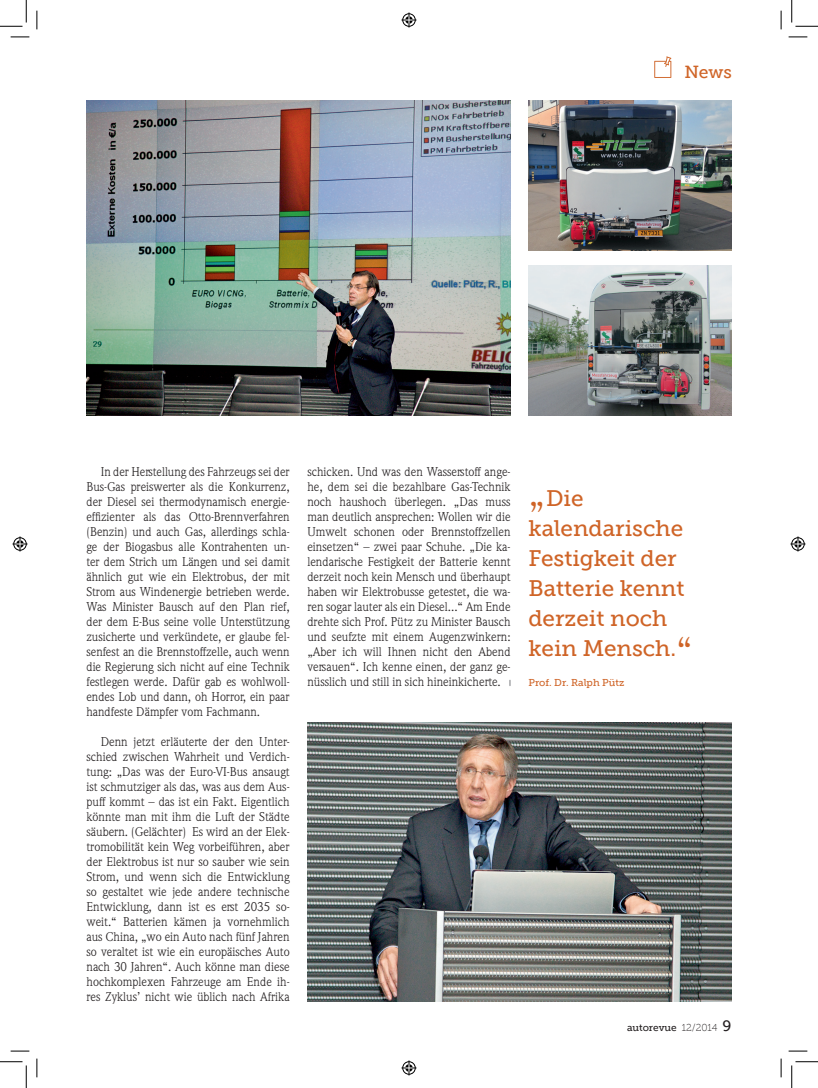
<style>
.page{position:relative;width:818px;height:1088px;background:#fff}
.page>*{position:absolute;margin:0;border:0;box-sizing:border-box;transform-origin:0 0}
.ZITAT_ZWISCHENTITEL{font:22.5px/30px "Museo Slab 500";color:#cf6427}
.t1{font:17.5px "Museo Slab 500";color:#cf6427}
.t2{font:12.5px/15px "Weidemann Std";color:#231f20;text-align:justify}
.t3{font:10px "Museo Slab 500";color:#231f20}
.t4{font:10px "Museo Slab 500";letter-spacing:-.005em;color:#cf6427}
.s1{font-family:"Weidemann Std";font-size:37.5px}
.s2{font-family:"Museo Slab 100"}
.s3{font-size:15px}
</style>
<div class="page">
<svg style="left:654px;top:56px;width:17px;height:22px"></svg>
<img style="left:86px;top:101px;width:425px;height:314px">
<img style="left:307px;top:722px;width:425px;height:279px">
<img style="left:528px;top:266px;width:203px;height:150px">
<img style="left:528px;top:101px;width:203px;height:150px">
<svg style="left:11px;top:36px;width:18px;height:2px"></svg>
<svg style="left:788px;top:36px;width:19px;height:2px"></svg>
<svg style="left:11px;top:1050px;width:18px;height:1px"></svg>
<svg style="left:788px;top:1050px;width:19px;height:1px"></svg>
<svg style="left:36px;top:11px;width:2px;height:18px"></svg>
<svg style="left:36px;top:1058px;width:2px;height:19px"></svg>
<svg style="left:780px;top:11px;width:2px;height:18px"></svg>
<svg style="left:780px;top:1058px;width:2px;height:19px"></svg>
<svg style="left:0;top:0;width:27px;height:27px"></svg>
<svg style="left:0;top:1061px;width:27px;height:26px"></svg>
<svg style="left:791px;top:0;width:27px;height:27px"></svg>
<svg style="left:791px;top:1061px;width:27px;height:26px"></svg>
<svg style="left:401px;top:13px;width:15px;height:15px"></svg>
<svg style="left:401px;top:1060px;width:15px;height:15px"></svg>
<svg style="left:13px;top:536px;width:15px;height:15px"></svg>
<svg style="left:790px;top:536px;width:15px;height:15px"></svg>
<p class="t1" style="left:684px;top:62px;width:49px">News</p>
<p class="t2" style="left:86px;top:464px;width:205px;text-indent:14px">In der Herstellung des Fahrzeugs sei der Bus-Gas preiswerter als die Konkurrenz, der Diesel sei thermodynamisch energie&shy;effizienter als das Otto-Brennverfahren (Benzin) und auch Gas, allerdings schla&shy;ge der Biogasbus alle Kontrahenten un&shy;ter dem Strich um Längen und sei damit ähnlich gut wie ein Elektrobus, der mit Strom aus Windenergie betrieben werde.<br>Was Minister Bausch auf den Plan rief, der dem E-Bus seine volle Unterstützung zusicherte und verkündete, er glaube fel&shy;senfest an die Brennstoffzelle, auch wenn die Regierung sich nicht auf eine Technik festlegen werde. Dafür gab es wohlwoll&shy;endes Lob und dann, oh Horror, ein paar handfeste Dämpfer vom Fachmann.</p>
<p class="t2" style="left:86px;top:734px;width:205px;text-indent:14px">Denn jetzt erläuterte der den Unter&shy;schied zwischen Wahrheit und Verdich&shy;tung: „Das was der Euro-VI-Bus ansaugt ist schmutziger als das, was aus dem Aus&shy;puff kommt – das ist ein Fakt. Eigentlich könnte man mit ihm die Luft der Städte säubern. (Gelächter) Es wird an der Elek&shy;tromobilität kein Weg vorbeiführen, aber der Elektrobus ist nur so sauber wie sein Strom, und wenn sich die Entwicklung so gestaltet wie jede andere technische Entwicklung, dann ist es erst 2035 so&shy;weit.“ Batterien kämen ja vornehmlich aus China, „wo ein Auto nach fünf Jahren so veraltet ist wie ein europäisches Auto nach 30 Jahren“. Auch könne man diese hochkomplexen Fahrzeuge am Ende ih&shy;res Zyklus’ nicht wie üblich nach Afrika</p>
<p class="t2" style="left:307px;top:464px;width:205px">schicken. Und was den Wasserstoff ange&shy;he, dem sei die bezahlbare Gas-Technik noch haushoch überlegen. „Das muss man deutlich ansprechen: Wollen wir die Umwelt schonen oder Brennstoffzellen einsetzen“ – zwei paar Schuhe. „Die ka&shy;lendarische Festigkeit der Batterie kennt derzeit noch kein Mensch und überhaupt haben wir Elektrobusse getestet, die wa&shy;ren sogar lauter als ein Diesel...“ Am Ende drehte sich Prof. Pütz zu Minister Bausch und seufzte mit einem Augenzwinkern: „Aber ich will Ihnen nicht den Abend versauen“. Ich kenne einen, der ganz ge&shy;nüsslich und still in sich hineinkicherte.</p>
<p class="ZITAT_ZWISCHENTITEL" style="left:528px;top:483px;width:166px"><span class="s1">„</span>Die kalendarische<br>Festigkeit der<br>Batterie kennt derzeit noch kein Mensch.<span class="s1">“</span></p>
<p class="t4" style="left:528px;top:677px;width:97px">Prof. Dr. Ralph Pütz</p>
<p class="t3" style="left:627px;top:1022px;width:106px">autorevue <span class="s2">12/2014</span> <span class="s3">9</span></p>
</div>
